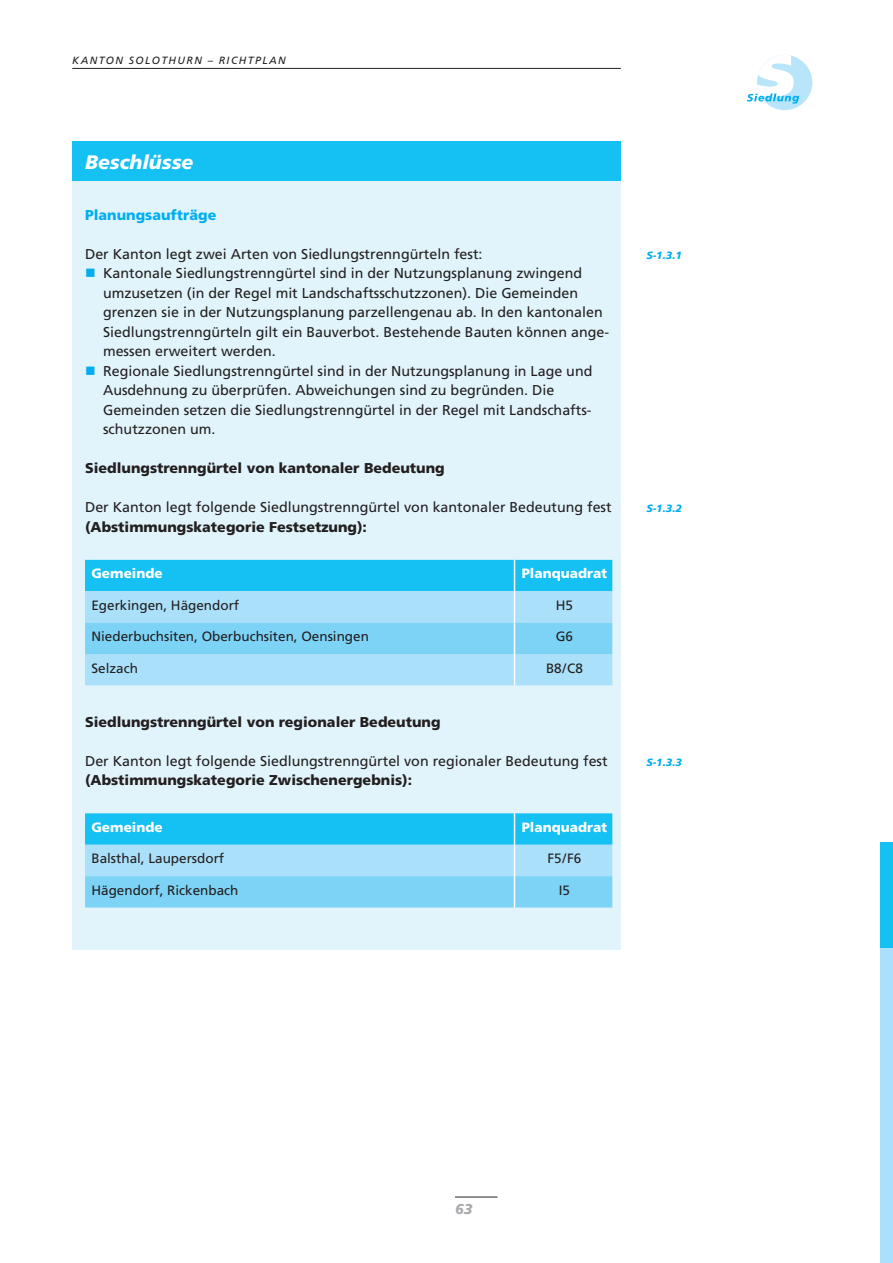
<style>
.page{position:relative;width:893px;height:1263px;background:#fff}
.page>*{position:absolute;margin:0;border:0;box-sizing:border-box;transform-origin:0 0}
.Kastentitel{font:italic 900 19.5px "Frutiger LT Std";color:#fff}
.Kastentext{font:14.25px/19.5px "Frutiger LT Std";color:#231f20}
.Kastentext-2{font:900 14.25px "Frutiger LT Std";color:#231f20}
.Kastentext-3{font:900 14.25px "Frutiger LT Std";color:#00aeef}
.t1{font:italic 900 14.25px "Frutiger LT Std";color:#a8a9ad}
.Tabellentext{font:13.5px "Frutiger LT Std";color:#231f20}
.Tabellen-Kopftext{font:900 13.5px "Frutiger LT Std";color:#fff}
.t2{font:italic 10.5px "Frutiger LT Std";letter-spacing:.135em;color:#231f20}
.Beschluss-Nummer{font:italic 900 10.5px "Frutiger LT Std";color:#00aeef}
.s1{font-weight:900}
</style>
<div class="page">
<div style="left:880px;top:842px;width:13px;height:421px;background:#aae0f9"></div>
<div style="left:880px;top:842px;width:13px;height:105px;background:#15c0f2"></div>
<div style="left:72px;top:142px;width:549px;height:39px;background:#15c0f2"></div>
<div style="left:72px;top:181px;width:549px;height:769px;background:#e1f4fc"></div>
<hr style="left:455px;top:1197px;width:42px;height:1px;background:#231f20">
<hr style="left:72px;top:68px;width:549px;height:1px;background:#231f20">
<div style="left:85px;top:560px;width:527px;height:31px;background:#15c0f2"></div>
<div style="left:85px;top:591px;width:527px;height:94px;background:#aae0f9"></div>
<div style="left:85px;top:623px;width:527px;height:31px;background:#7cd3f6"></div>
<hr style="left:514px;top:560px;width:1px;height:31px;background:#fff">
<hr style="left:514px;top:591px;width:1px;height:32px;background:#fff">
<hr style="left:514px;top:623px;width:1px;height:31px;background:#fff">
<hr style="left:514px;top:654px;width:1px;height:31px;background:#fff">
<svg style="left:85px;top:813px;width:527px;height:94px;background:#69d1f5"></svg>
<hr style="left:514px;top:813px;width:1px;height:32px;background:#fff">
<hr style="left:514px;top:845px;width:1px;height:31px;background:#fff">
<hr style="left:514px;top:876px;width:1px;height:31px;background:#fff">
<div style="left:757px;top:55px;width:55px;height:55px;background:#b9e5fa;border-radius:50%"></div>
<svg style="left:747px;top:55px;width:52px;height:49px"></svg>
<p class="t2" style="left:72px;top:54px;width:215px">KANTON SOLOTHURN – RICHTPLAN</p>
<p class="Kastentitel" style="left:85px;top:150px;width:110px">Beschlüsse</p>
<p class="Kastentext-3" style="left:85px;top:206px;width:133px">Planungsaufträge</p>
<p class="Kastentext" style="left:85px;top:244px;width:399px">Der Kanton legt zwei Arten von Siedlungstrenngürteln fest:</p>
<p class="Kastentext" style="left:103px;top:264px;width:507px">Kantonale Siedlungstrenngürtel sind in der Nutzungsplanung zwingend umzusetzen (in der Regel mit Landschaftsschutzzonen). Die Gemeinden grenzen sie in der Nutzungsplanung parzellengenau ab. In den kantonalen Siedlungstrenngürteln gilt ein Bauverbot. Bestehende Bauten können ange&shy;messen erweitert werden.</p>
<p class="Kastentext" style="left:103px;top:361px;width:491px">Regionale Siedlungstrenngürtel sind in der Nutzungsplanung in Lage und Ausdehnung zu überprüfen. Abweichungen sind zu begründen. Die Gemeinden setzen die Siedlungstrenngürtel in der Regel mit Landschafts&shy;schutzzonen um.</p>
<p class="Kastentext-2" style="left:85px;top:460px;width:361px">Siedlungstrenngürtel von kantonaler Bedeutung</p>
<p class="Kastentext" style="left:85px;top:498px;width:528px">Der Kanton legt folgende Siedlungstrenngürtel von kantonaler Bedeutung fest <span class="s1">(Abstimmungskategorie Festsetzung):</span></p>
<p class="Tabellen-Kopftext" style="left:91px;top:566px;width:73px">Gemeinde</p>
<p class="Tabellen-Kopftext" style="left:522px;top:566px;width:87px">Planquadrat</p>
<p class="Tabellentext" style="left:91px;top:597px;width:149px">Egerkingen, Hägendorf</p>
<p class="Tabellentext" style="left:556px;top:597px;width:19px">H5</p>
<p class="Tabellentext" style="left:91px;top:629px;width:279px">Niederbuchsiten, Oberbuchsiten, Oensingen</p>
<p class="Tabellentext" style="left:556px;top:629px;width:19px">G6</p>
<p class="Tabellentext" style="left:91px;top:660px;width:48px">Selzach</p>
<p class="Tabellentext" style="left:546px;top:660px;width:38px">B8/C8</p>
<p class="Kastentext-2" style="left:85px;top:713px;width:357px">Siedlungstrenngürtel von regionaler Bedeutung</p>
<p class="Kastentext" style="left:85px;top:751px;width:524px">Der Kanton legt folgende Siedlungstrenngürtel von regionaler Bedeutung fest <span class="s1">(Abstimmungskategorie Zwischenergebnis):</span></p>
<p class="Tabellen-Kopftext" style="left:91px;top:819px;width:73px">Gemeinde</p>
<p class="Tabellen-Kopftext" style="left:522px;top:819px;width:87px">Planquadrat</p>
<p class="Tabellentext" style="left:91px;top:851px;width:134px">Balsthal, Laupersdorf</p>
<p class="Tabellentext" style="left:548px;top:851px;width:35px">F5/F6</p>
<p class="Tabellentext" style="left:91px;top:882px;width:149px">Hägendorf, Rickenbach</p>
<p class="Tabellentext" style="left:559px;top:882px;width:13px">I5</p>
<p class="Beschluss-Nummer" style="left:646px;top:249px;width:37px">S-1.3.1</p>
<p class="Beschluss-Nummer" style="left:646px;top:502px;width:37px">S-1.3.2</p>
<p class="Beschluss-Nummer" style="left:646px;top:756px;width:37px">S-1.3.3</p>
<p class="t1" style="left:455px;top:1201px;width:19px">63</p>
</div>
